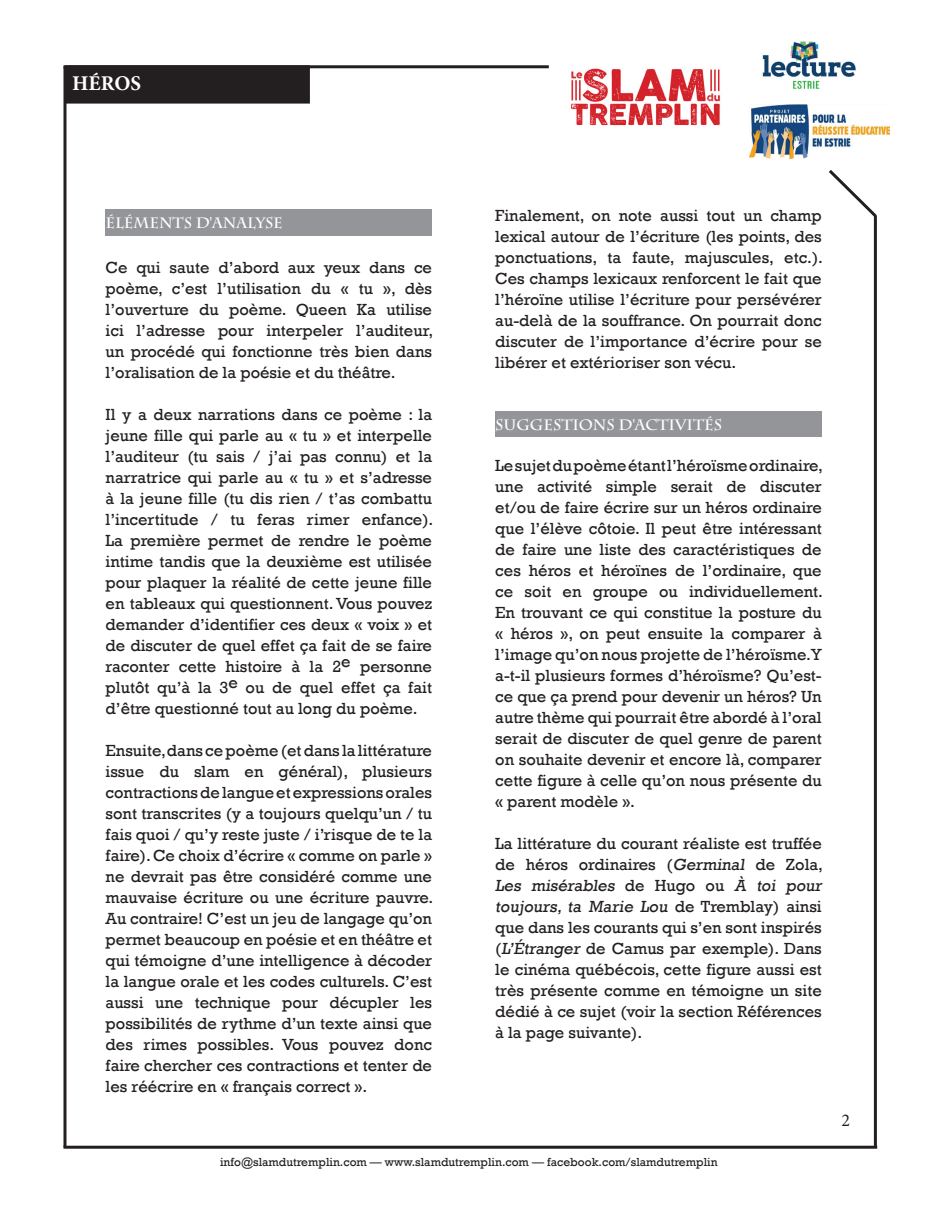
<style>
.page{position:relative;width:944px;height:1214px;background:#fff}
.page>*{position:absolute;margin:0;border:0;box-sizing:border-box;transform-origin:0 0}
.t1{font:700 21px "Minion Pro";color:#fff}
.t2{font:18px "Minion Pro";color:#231f20}
.t3{font:16.5px/21px "Rockwell";color:#231f20;text-align:justify}
.t4{font:700 15px "Charlemagne Std";color:#fff}
.t5{font:12px "Rockwell";color:#231f20}
</style>
<div class="page">
<hr style="left:63px;top:67px;width:3px;height:1080px;background:#231f20">
<hr style="left:63px;top:1145px;width:814px;height:3px;background:#231f20">
<hr style="left:873px;top:216px;width:3px;height:931px;background:#231f20">
<hr style="left:63px;top:65px;width:486px;height:3px;background:#231f20">
<div style="left:66px;top:67px;width:242px;height:35px;background:#231f20"></div>
<div style="left:65px;top:65px;width:245px;height:39px;border:3px solid #231f20"></div>
<div style="left:106px;top:209px;width:326px;height:27px;background:#939598"></div>
<div style="left:495px;top:411px;width:326px;height:26px;background:#939598"></div>
<img style="left:571px;top:68px;width:150px;height:58px">
<img style="left:762px;top:41px;width:94px;height:48px">
<img style="left:749px;top:105px;width:140px;height:55px">
<svg style="left:829px;top:170px;width:48px;height:50px"></svg>
<p class="t1" style="left:72px;top:68px;width:70px">HÉROS</p>
<p class="t4" style="left:106px;top:214px;width:179px">ÉLÉMENTS D'ANALYSE</p>
<p class="t3" style="left:106px;top:257px;width:329px">Ce qui saute d’abord aux yeux dans ce poème, c’est l’utilisation du « tu », dès l’ouverture du poème. Queen Ka utilise ici l’adresse pour interpeler l’auditeur, un procédé qui fonctionne très bien dans l’oralisation de la poésie et du théâtre.</p>
<p class="t3" style="left:106px;top:404px;width:329px">Il y a deux narrations dans ce poème : la jeune fille qui parle au « tu » et interpelle l’auditeur (tu sais / j’ai pas connu) et la narratrice qui parle au « tu » et s’adresse à la jeune fille (tu dis rien / t’as combattu l’incertitude / tu feras rimer enfance).<br>La première permet de rendre le poème intime tandis que la deuxième est utilisée pour plaquer la réalité de cette jeune fille en tableaux qui questionnent. Vous pouvez demander d’identifier ces deux « voix » et de discuter de quel effet ça fait de se faire raconter cette histoire à la 2e personne plutôt qu’à la 3e ou de quel effet ça fait d’être questionné tout au long du poème.</p>
<p class="t3" style="left:106px;top:740px;width:329px">Ensuite, dans ce poème (et dans la littérature issue du slam en général), plusieurs contractions de langue et expressions orales sont transcrites (y a toujours quelqu’un / tu fais quoi / qu’y reste juste / i’risque de te la faire). Ce choix d’écrire « comme on parle » ne devrait pas être considéré comme une mauvaise écriture ou une écriture pauvre.<br>Au contraire! C’est un jeu de langage qu’on permet beaucoup en poésie et en théâtre et qui témoigne d’une intelligence à décoder la langue orale et les codes culturels. C’est aussi une technique pour décupler les possibilités de rythme d’un texte ainsi que des rimes possibles. Vous pouvez donc faire chercher ces contractions et tenter de les réécrire en « français correct ».</p>
<p class="t3" style="left:495px;top:205px;width:329px">Finalement, on note aussi tout un champ lexical autour de l’écriture (les points, des ponctuations, ta faute, majuscules, etc.).<br>Ces champs lexicaux renforcent le fait que l’héroïne utilise l’écriture pour persévérer au-delà de la souffrance. On pourrait donc discuter de l’importance d’écrire pour se libérer et extérioriser son vécu.</p>
<p class="t4" style="left:495px;top:416px;width:228px">SUGGESTIONS D'ACTIVITÉS</p>
<p class="t3" style="left:495px;top:455px;width:329px">Le sujet du poème étant l’héroïsme ordinaire, une activité simple serait de discuter et/ou de faire écrire sur un héros ordinaire que l’élève côtoie. Il peut être intéressant de faire une liste des caractéristiques de ces héros et héroïnes de l’ordinaire, que ce soit en groupe ou individuellement.<br>En trouvant ce qui constitue la posture du « héros », on peut ensuite la comparer à l’image qu’on nous projette de l’héroïsme. Y a-t-il plusieurs formes d’héroïsme? Qu’est&shy;ce que ça prend pour devenir un héros? Un autre thème qui pourrait être abordé à l’oral serait de discuter de quel genre de parent on souhaite devenir et encore là, comparer cette figure à celle qu’on nous présente du « parent modèle ».</p>
<p class="t3" style="left:495px;top:833px;width:331px;text-align:left">La littérature du courant réaliste est truffée de héros ordinaires (Germinal de Zola, Les misérables d e H u go o u À toi pour toujours, ta Marie Lou de Tremblay) ainsi que dans les courants qui s’en sont inspirés (L’Étranger de Camus par exemple). Dans le cinéma québécois, cette figure aussi est très présente comme en témoigne un site dédié à ce sujet (voir la section Références à la page suivante).</p>
<p class="t5" style="left:220px;top:1154px;width:499px">info@slamdutremplin.com — www.slamdutremplin.com — facebook.com/slamdutremplin</p>
<p class="t2" style="left:841px;top:1108px;width:10px">2</p>
</div>
